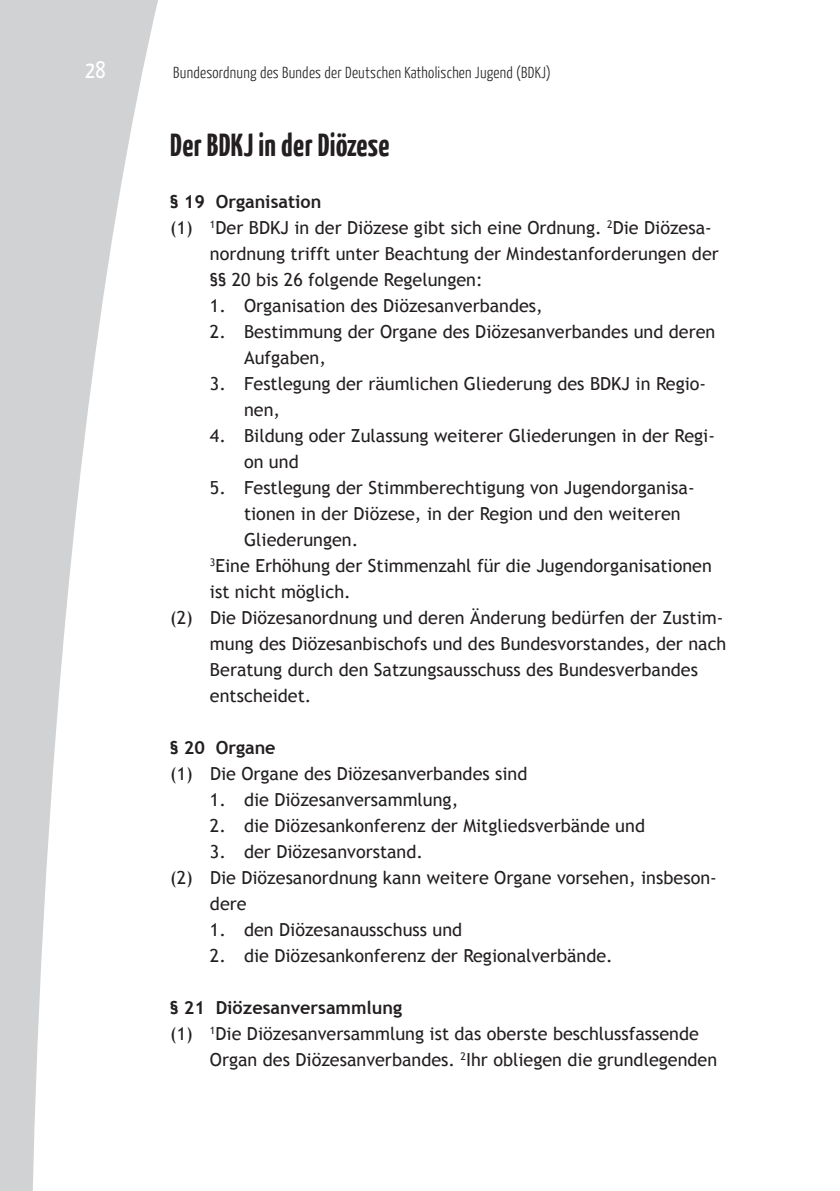
<style>
.page{position:relative;width:840px;height:1191px;background:#fff}
.page>*{position:absolute;margin:0;border:0;box-sizing:border-box;transform-origin:0 0}
.Zwihead{font:700 32px "BDKJ";color:#231f20}
.t1{font:24px "BDKJ";color:#fff}
.TextEinzug{font:18px/26px "Trebuchet MS";color:#231f20}
.TextEinzug2{font:18px/26px "Trebuchet MS";color:#231f20}
.Paragraf{font:700 18px "Trebuchet MS";color:#231f20}
.t2{font:300 16px "BDKJ";color:#231f20}
</style>
<div class="page">
<svg style="left:0;top:0;width:158px;height:1191px"></svg>
<h2 class="t1" style="left:85px;top:54px;width:22px">28</h2>
<p class="t2" style="left:173px;top:62px;width:379px">Bundesordnung des Bundes der Deutschen Katholischen Jugend (BDKJ)</p>
<p class="Zwihead" style="left:170px;top:124px;width:221px">Der BDKJ in der Diözese</p>
<p class="Paragraf" style="left:170px;top:190px;width:152px">§ 19 Organisation</p>
<p class="TextEinzug" style="left:210px;top:215px;width:510px;text-indent:-40px">(1) <sup>1</sup>Der BDKJ in der Diözese gibt sich eine Ordnung. <sup>2</sup>Die Diözesa&shy;nordnung trifft unter Beachtung der Mindestanforderungen der §§ 20 bis 26 folgende Regelungen:</p>
<p class="TextEinzug2" style="left:210px;top:293px;width:334px">1. Organisation des Diözesanverbandes,</p>
<p class="TextEinzug2" style="left:244px;top:319px;width:472px;text-indent:-34px">2. Bestimmung der Organe des Diözesanverbandes und deren<br>Aufgaben,</p>
<p class="TextEinzug2" style="left:244px;top:371px;width:463px;text-indent:-34px">3. Festlegung der räumlichen Gliederung des BDKJ in Regio&shy;nen,</p>
<p class="TextEinzug2" style="left:244px;top:423px;width:472px;text-indent:-34px">4. Bildung oder Zulassung weiterer Gliederungen in der Regi&shy;on und</p>
<p class="TextEinzug2" style="left:244px;top:475px;width:452px;text-indent:-34px">5. Festlegung der Stimmberechtigung von Jugendorganisa&shy;tionen in der Diözese, in der Region und den weiteren<br>Gliederungen.</p>
<p class="TextEinzug" style="left:210px;top:553px;width:503px"><sup>3</sup>Eine Erhöhung der Stimmenzahl für die Jugendorganisationen ist nicht möglich.</p>
<p class="TextEinzug" style="left:210px;top:605px;width:517px;text-indent:-40px">(2) Die Diözesanordnung und deren Änderung bedürfen der Zustim&shy;mung des Diözesanbischofs und des Bundesvorstandes, der nach Beratung durch den Satzungsausschuss des Bundesverbandes entscheidet.</p>
<p class="Paragraf" style="left:170px;top:736px;width:107px">§ 20 Organe</p>
<p class="TextEinzug" style="left:170px;top:761px;width:358px">(1) Die Organe des Diözesanverbandes sind</p>
<p class="TextEinzug2" style="left:210px;top:787px;width:250px">1. die Diözesanversammlung,</p>
<p class="TextEinzug2" style="left:210px;top:813px;width:436px">2. die Diözesankonferenz der Mitgliedsverbände und</p>
<p class="TextEinzug2" style="left:210px;top:839px;width:214px">3. der Diözesanvorstand.</p>
<p class="TextEinzug" style="left:210px;top:865px;width:508px;text-indent:-40px">(2) Die Diözesanordnung kann weitere Organe vorsehen, insbeson&shy;dere</p>
<p class="TextEinzug2" style="left:210px;top:917px;width:253px">1. den Diözesanausschuss und</p>
<p class="TextEinzug2" style="left:210px;top:943px;width:404px">2. die Diözesankonferenz der Regionalverbände.</p>
<p class="Paragraf" style="left:170px;top:996px;width:233px">§ 21 Diözesanversammlung</p>
<p class="TextEinzug" style="left:210px;top:1021px;width:508px;text-indent:-40px">(1) <sup>1</sup>Die Diözesanversammlung ist das oberste beschlussfassende<br>Organ des Diözesanverbandes. <sup>2</sup>Ihr obliegen die grundlegenden</p>
</div>
